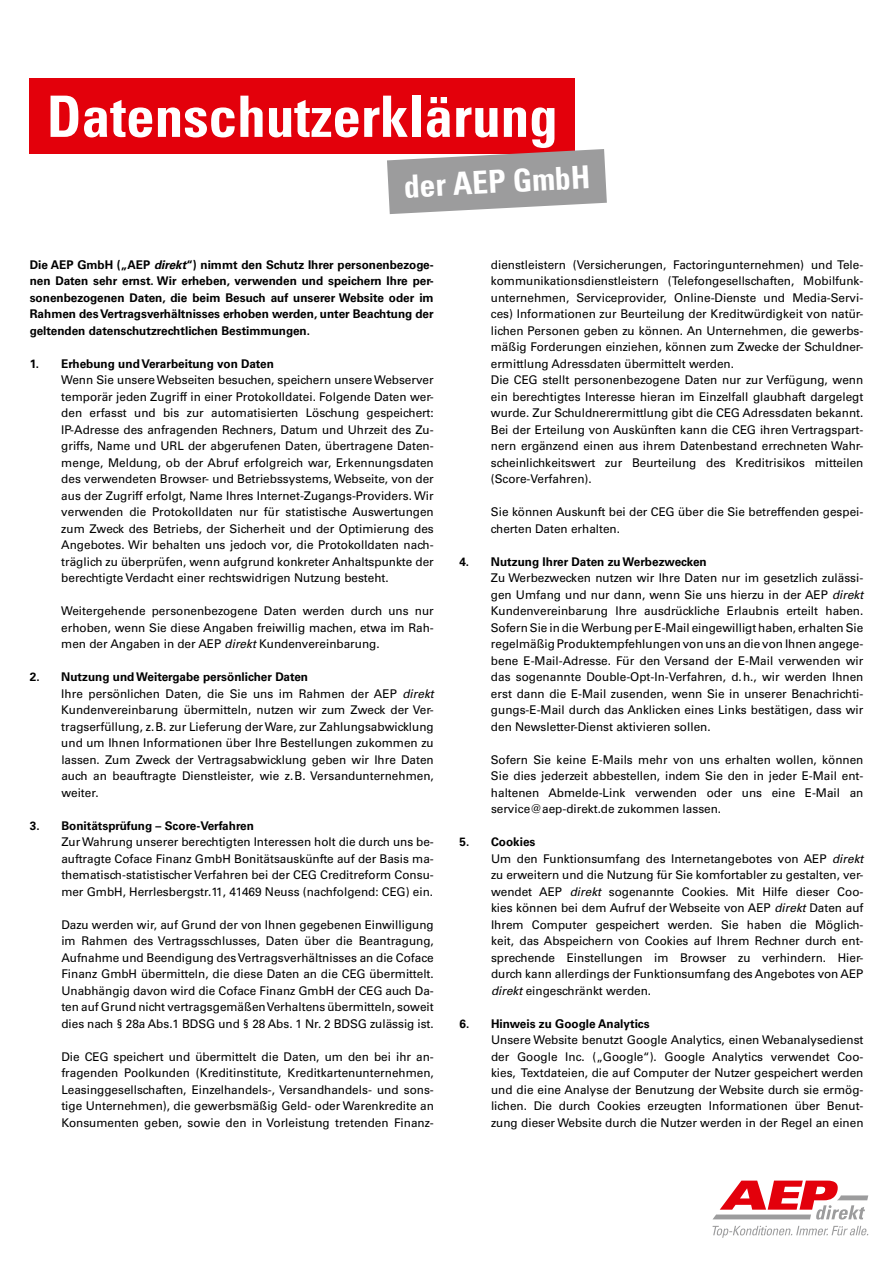
<style>
.page{position:relative;width:893px;height:1263px;background:#fff}
.page>*{position:absolute;margin:0;border:0;box-sizing:border-box;transform-origin:0 0}
.t1{font:700 condensed 57.15px "Univers LT Std";color:#fff}
.t2{font:700 condensed 31.65px "Univers LT Std";color:#fff}
.t3{font:12px/16.5px "Univers LT Std";color:#000;text-align:justify}
.t4{font:700 12px/16.5px "Univers LT Std";color:#000;text-align:justify}
.s1{font-style:italic}
.s2{font-weight:700}
</style>
<div class="page">
<div style="left:30px;top:78px;width:545px;height:76px;background:#e3000b"></div>
<svg style="left:387px;top:149px;width:220px;height:65px"></svg>
<svg style="left:713px;top:1180px;width:155px;height:39px"></svg>
<svg style="left:712px;top:1226px;width:156px;height:12px"></svg>
<h1 class="t1" style="left:47px;top:81px;width:512px">Datenschutzerklärung</h1>
<h2 class="t2" style="left:403px;top:167px;width:188px;rotate:-3deg">der AEP GmbH</h2>
<p class="t4" style="left:30px;top:256px;width:405px">Die AEP GmbH („AEP <span class="s1">direkt</span>“) nimmt den Schutz Ihrer personenbezoge&shy;nen Daten sehr ernst. Wir erheben, verwenden und speichern Ihre per&shy;sonenbezogenen Daten, die beim Besuch auf unserer Website oder im Rahmen des Vertragsverhältnisses erhoben werden, unter Beachtung der geltenden datenschutzrechtlichen Bestimmungen.</p>
<p class="t4" style="left:30px;top:355px;width:246px">1. Erhebung und Verarbeitung von Daten</p>
<p class="t3" style="left:61px;top:372px;width:374px">Wenn Sie unsere Webseiten besuchen, speichern unsere Webserver temporär jeden Zugriff in einer Protokolldatei. Folgende Daten wer&shy;den erfasst und bis zur automatisierten Löschung gespeichert:<br>IP-Adresse des anfragenden Rechners, Datum und Uhrzeit des Zu&shy;griffs, Name und URL der abgerufenen Daten, übertragene Daten&shy;menge, Meldung, ob der Abruf erfolgreich war, Erkennungsdaten des verwendeten Browser- und Betriebssystems, Webseite, von der aus der Zugriff erfolgt, Name Ihres Internet-Zugangs-Providers. Wir verwenden die Protokolldaten nur für statistische Auswertungen zum Zweck des Betriebs, der Sicherheit und der Optimierung des Angebotes. Wir behalten uns jedoch vor, die Protokolldaten nach&shy;träglich zu überprüfen, wenn aufgrund konkreter Anhaltspunkte der berechtigte Verdacht einer rechtswidrigen Nutzung besteht.</p>
<p class="t3" style="left:61px;top:603px;width:374px">Weitergehende personenbezogene Daten werden durch uns nur erhoben, wenn Sie diese Angaben freiwillig machen, etwa im Rah&shy;men der Angaben in der AEP <span class="s1">direkt</span> Kundenvereinbarung.</p>
<p class="t3" style="left:61px;top:669px;width:374px;text-align:left;text-indent:-32px"><span class="s2">2. Nutzung und Weitergabe persönlicher Daten<br></span>Ihre persönlichen Daten, die Sie uns im Rahmen der AEP <span class="s1">direkt </span>Kundenvereinbarung übermitteln, nutzen wir zum Zweck der Ver&shy;tragserfüllung, z.B. zur Lieferung der Ware, zur Zahlungsabwicklung und um Ihnen Informationen über Ihre Bestellungen zukommen zu lassen. Zum Zweck der Vertragsabwicklung geben wir Ihre Daten auch an beauftragte Dienstleister, wie z.B. Versandunternehmen, weiter.</p>
<p class="t4" style="left:30px;top:817px;width:226px">3. Bonitätsprüfung – Score-Verfahren</p>
<p class="t3" style="left:61px;top:834px;width:374px">Zur Wahrung unserer berechtigten Interessen holt die durch uns be&shy;auftragte Coface Finanz GmbH Bonitätsauskünfte auf der Basis ma&shy;thematisch-statistischer Verfahren bei der CEG Creditreform Consu&shy;mer GmbH, Herrlesbergstr.11, 41469 Neuss (nachfolgend: CEG) ein.</p>
<p class="t3" style="left:61px;top:916px;width:374px">Dazu werden wir, auf Grund der von Ihnen gegebenen Einwilligung im Rahmen des Vertragsschlusses, Daten über die Beantragung, Aufnahme und Beendigung des Vertragsverhältnisses an die Coface Finanz GmbH übermitteln, die diese Daten an die CEG übermittelt.<br>Unabhängig davon wird die Coface Finanz GmbH der CEG auch Da&shy;ten auf Grund nicht vertragsgemäßen Verhaltens übermitteln, soweit dies nach § 28a Abs.1 BDSG und § 28 Abs. 1 Nr. 2 BDSG zulässig ist.</p>
<p class="t3" style="left:61px;top:1048px;width:374px">Die CEG speichert und übermittelt die Daten, um den bei ihr an&shy;fragenden Poolkunden (Kreditinstitute, Kreditkartenunternehmen, Leasinggesellschaften, Einzelhandels-, Versandhandels- und sons&shy;tige Unternehmen), die gewerbsmäßig Geld- oder Warenkredite an Konsumenten geben, sowie den in Vorleistung tretenden Finanz-</p>
<p class="t3" style="left:491px;top:256px;width:374px;text-align:left">dienstleistern (Versicherungen, Factoringunternehmen) und Tele&shy;kommunikationsdienstleistern (Telefongesellschaften, Mobilfunk&shy;unternehmen, Serviceprovider, Online-Dienste und Media-Servi&shy;ces) Informationen zur Beurteilung der Kreditwürdigkeit von natür&shy;lichen Personen geben zu können. An Unternehmen, die gewerbs&shy;mäßig Forderungen einziehen, können zum Zwecke der Schuldner&shy;ermittlung Adressdaten übermittelt werden.<br>Die CEG stellt personenbezogene Daten nur zur Verfügung, wenn ein berechtigtes Interesse hieran im Einzelfall glaubhaft dargelegt wurde. Zur Schuldnerermittlung gibt die CEG Adressdaten bekannt.<br>Bei der Erteilung von Auskünften kann die CEG ihren Vertragspart&shy;nern ergänzend einen aus ihrem Datenbestand errechneten Wahr&shy;scheinlichkeitswert zur Beurteilung des Kreditrisikos mitteilen (Score-Verfahren).</p>
<p class="t3" style="left:491px;top:504px;width:374px">Sie können Auskunft bei der CEG über die Sie betreffenden gespei&shy;cherten Daten erhalten.</p>
<p class="t4" style="left:459px;top:553px;width:249px">4. Nutzung Ihrer Daten zu Werbezwecken</p>
<p class="t3" style="left:491px;top:570px;width:374px">Zu Werbezwecken nutzen wir Ihre Daten nur im gesetzlich zulässi&shy;gen Umfang und nur dann, wenn Sie uns hierzu in der AEP <span class="s1">direkt </span>Kundenvereinbarung Ihre ausdrückliche Erlaubnis erteilt haben.<br>Sofern Sie in die Werbung per E-Mail eingewilligt haben, erhalten Sie regelmäßig Produktempfehlungen von uns an die von Ihnen angege&shy;bene E-Mail-Adresse. Für den Versand der E-Mail verwenden wir das sogenannte Double-Opt-In-Verfahren, d.h., wir werden Ihnen erst dann die E-Mail zusenden, wenn Sie in unserer Benachrichti&shy;gungs-E-Mail durch das Anklicken eines Links bestätigen, dass wir den Newsletter-Dienst aktivieren sollen.</p>
<p class="t3" style="left:491px;top:751px;width:374px">Sofern Sie keine E-Mails mehr von uns erhalten wollen, können Sie dies jederzeit abbestellen, indem Sie den in jeder E-Mail ent&shy;haltenen Abmelde-Link verwenden oder uns eine E-Mail an service@aep-direkt.de zukommen lassen.</p>
<p class="t3" style="left:491px;top:834px;width:374px;text-align:left;text-indent:-32px"><span class="s2">5. Cookies<br></span>Um den Funktionsumfang des Internetangebotes von AEP <span class="s1">direkt </span>zu erweitern und die Nutzung für Sie komfortabler zu gestalten, ver&shy;wendet AEP <span class="s1">direkt</span> sogenannte Cookies. Mit Hilfe dieser Coo&shy;kies können bei dem Aufruf der Webseite von AEP <span class="s1">direkt</span> Daten auf Ihrem Computer gespeichert werden. Sie haben die Möglich&shy;keit, das Abspeichern von Cookies auf Ihrem Rechner durch ent&shy;sprechende Einstellungen im Browser zu verhindern. Hier&shy;durch kann allerdings der Funktionsumfang des Angebotes von AEP <span class="s1">direkt</span> eingeschränkt werden.</p>
<p class="t4" style="left:459px;top:1015px;width:192px">6. Hinweis zu Google Analytics</p>
<p class="t3" style="left:491px;top:1032px;width:374px">Unsere Website benutzt Google Analytics, einen Webanalysedienst der Google Inc. („Google“). Google Analytics verwendet Coo&shy;kies, Textdateien, die auf Computer der Nutzer gespeichert werden und die eine Analyse der Benutzung der Website durch sie ermög&shy;lichen. Die durch Cookies erzeugten Informationen über Benut&shy;zung dieser Website durch die Nutzer werden in der Regel an einen</p>
</div>
